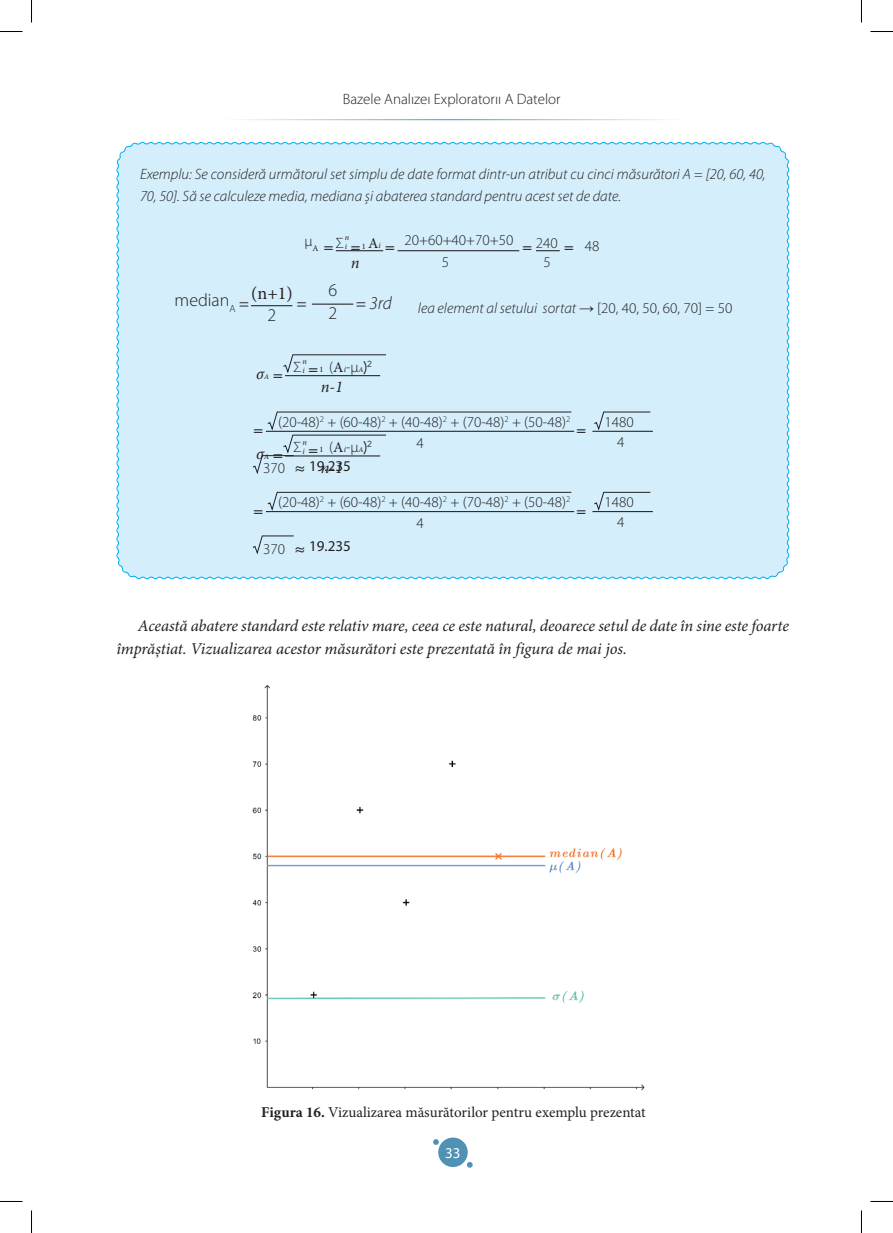
<style>
.page{position:relative;width:893px;height:1233px;background:#fff}
.page>*{position:absolute;margin:0;border:0;box-sizing:border-box;transform-origin:0 0}
.t1{font:300 18px/23.2px "Myriad Pro";color:#231f20}
.t2{font:18px "Minion Pro";color:#231f20}
.t3{font:italic 300 18px "Myriad Pro";color:#231f20}
.t4{font:italic 16.5px/22.5px "Minion Pro";letter-spacing:-.01em;color:#231f20}
.t5{font:16.5px "Avenir";color:#231f20}
.t6{font:italic 300 15px/22.5px "Myriad Pro";color:#231f20}
.t7{font:300 15px "Myriad Pro";color:#231f20}
.t8{font:15px "Minion Pro";color:#231f20}
.t9{font:15px "Myriad Pro";color:#231f20}
.t10{font:15px "Myriad Pro";color:#fff}
.t11{font:italic 8.25px "Minion Pro";color:#231f20}
.t12{font:8.25px "Minion Pro";color:#231f20}
.s1{font-family:"Minion Pro";font-size:8.7px}
.s2{font-family:"Minion Pro";font-weight:400}
.s3{font-family:"Minion Pro";font-weight:400;font-style:normal}
.s4{font-size:7.5px}
.s5{font-family:"Avenir";font-style:normal}
.s6{font-family:"Avenir";font-weight:400;font-size:16.5px}
.s7{font-family:"Minion Pro";font-weight:400;font-style:italic;font-size:8.25px}
.s8{font-style:italic}
.s9{font-family:"Minion Pro";font-weight:400;font-style:italic;font-size:7.5px}
.s10{font-family:"Avenir";font-weight:400}
.s11{font-family:"Times New Roman";font-weight:400;font-style:normal}
.s12{font-style:normal}
.s13{font-weight:300}
.s14{font-family:"Avenir";font-size:16.5px}
.s15{font-weight:700}
</style>
<div class="page">
<div style="left:438px;top:1137px;width:29px;height:29px;background:#4f92b3;border-radius:50%"></div>
<svg style="left:466px;top:1162px;width:6px;height:5px"></svg>
<svg style="left:433px;top:1139px;width:5px;height:5px"></svg>
<hr style="left:117px;top:119px;width:335px;height:1px;background:#4f92b3">
<hr style="left:452px;top:119px;width:336px;height:1px;background:#4f92b3">
<div style="left:116px;top:141px;width:673px;height:438px;background:#d4effb"></div>
<img style="left:252px;top:685px;width:393px;height:406px">
<svg style="left:0;top:31px;width:22px;height:1px"></svg>
<svg style="left:870px;top:31px;width:22px;height:1px"></svg>
<svg style="left:0;top:1201px;width:22px;height:1px"></svg>
<svg style="left:870px;top:1201px;width:22px;height:1px"></svg>
<svg style="left:31px;top:0;width:1px;height:23px"></svg>
<svg style="left:31px;top:1210px;width:1px;height:22px"></svg>
<p class="t7" style="left:343px;top:91px;width:219px">Bazele Analızeı Exploratorıı A Datelor</p>
<p class="t6" style="left:140px;top:163px;width:627px">Exemplu: Se consideră următorul set simplu de date format dintr-un atribut cu cinci măsurători A = [20, 60, 40,<br>70, 50]. Să se calculeze media, mediana și abaterea standard pentru acest set de date.</p>
<p class="t5" style="left:304px;top:238px;width:58px"><sup>μ</sup><span class="s1">A</span>= =</p>
<p class="t5" style="left:384px;top:238px;width:12px">=</p>
<p class="t5" style="left:521px;top:238px;width:12px">=</p>
<p class="t5" style="left:563px;top:238px;width:12px">=</p>
<p class="t7" style="left:404px;top:232px;width:110px">20+60+40+70+50</p>
<p class="t11" style="left:345px;top:231px;width:6px">n</p>
<p class="t7" style="left:336px;top:235px;width:10px">Σ</p>
<p class="t8" style="left:368px;top:233px;width:12px">A</p>
<p class="t7" style="left:535px;top:234px;width:23px">240</p>
<p class="t7" style="left:584px;top:238px;width:16px">48</p>
<p class="t11" style="left:345px;top:240px;width:4px">i</p>
<p class="t12" style="left:361px;top:240px;width:5px">1</p>
<p class="t11" style="left:378px;top:239px;width:4px">i</p>
<p class="t4" style="left:350px;top:251px;width:10px">n</p>
<p class="t7" style="left:441px;top:253px;width:9px">5</p>
<p class="t7" style="left:543px;top:253px;width:9px">5</p>
<p class="t1" style="left:328px;top:279px;width:10px">6<br>2</p>
<p class="t2" style="left:251px;top:281px;width:43px">(n+1)</p>
<p class="t1" style="left:267px;top:304px;width:10px">2</p>
<p class="t1" style="left:174px;top:288px;width:76px">median<sub>A</sub> <span class="s2">=</span></p>
<p class="t2" style="left:296px;top:291px;width:12px">=</p>
<p class="t3" style="left:355px;top:294px;width:38px"><span class="s3">=</span> 3rd</p>
<p class="t4" style="left:256px;top:362px;width:29px">σ<span class="s4">A</span> <span class="s5">=</span></p>
<p class="t11" style="left:302px;top:356px;width:6px">n</p>
<p class="t7" style="left:293px;top:359px;width:80px">Σ <span class="s6">=</span> (<span class="s2">A</span><span class="s7">i</span><span class="s8">-</span>μ<span class="s9">A</span><span class="s10">)</span><sup>2</sup></p>
<p class="t11" style="left:302px;top:365px;width:4px">i</p>
<p class="t12" style="left:319px;top:364px;width:5px">1</p>
<p class="t4" style="left:320px;top:376px;width:24px">n-1</p>
<p class="t6" style="left:418px;top:297px;width:316px">lea element al setului sortat <span class="s11">→</span> <span class="s12">[20, 40, 50, 60, 70] = 50</span></p>
<p class="t7" style="left:278px;top:414px;width:293px">(20-48)<sup>2</sup> + (60-48)<sup>2</sup> + (40-48)<sup>2</sup> + (70-48)<sup>2</sup> + (50-48)<sup>2</sup></p>
<p class="t7" style="left:604px;top:414px;width:31px">1480</p>
<p class="t7" style="left:416px;top:434px;width:9px">4</p>
<p class="t7" style="left:617px;top:433px;width:9px">4</p>
<p class="t9" style="left:263px;top:457px;width:89px"><span class="s13">370</span> <span class="s14">≈</span> 19.235</p>
<p class="t5" style="left:253px;top:421px;width:12px">=</p>
<p class="t5" style="left:575px;top:421px;width:12px">=</p>
<p class="t11" style="left:302px;top:436px;width:6px">n</p>
<p class="t7" style="left:293px;top:439px;width:80px">Σ <span class="s6">=</span> (<span class="s2">A</span><span class="s7">i</span><span class="s8">-</span>μ<span class="s9">A</span><span class="s10">)</span><sup>2</sup></p>
<p class="t11" style="left:302px;top:445px;width:4px">i</p>
<p class="t12" style="left:319px;top:444px;width:5px">1</p>
<p class="t4" style="left:256px;top:443px;width:29px">σ<span class="s4">A</span> <span class="s5">=</span></p>
<p class="t4" style="left:320px;top:456px;width:24px">n-1</p>
<p class="t7" style="left:278px;top:494px;width:293px">(20-48)<sup>2</sup> + (60-48)<sup>2</sup> + (40-48)<sup>2</sup> + (70-48)<sup>2</sup> + (50-48)<sup>2</sup></p>
<p class="t7" style="left:604px;top:494px;width:31px">1480</p>
<p class="t7" style="left:416px;top:514px;width:9px">4</p>
<p class="t7" style="left:617px;top:513px;width:9px">4</p>
<p class="t9" style="left:263px;top:537px;width:89px"><span class="s13">370</span> <span class="s14">≈</span> 19.235</p>
<p class="t5" style="left:253px;top:501px;width:12px">=</p>
<p class="t5" style="left:575px;top:501px;width:12px">=</p>
<p class="t4" style="left:117px;top:614px;width:673px;text-indent:21px">Această abatere standard este relativ mare, ceea ce este natural, deoarece setul de date în sine este foarte împrăștiat. Vizualizarea acestor măsurători este prezentată în figura de mai jos.</p>
<p class="t8" style="left:261px;top:1102px;width:386px"><span class="s15">Figura 16.</span> Vizualizarea măsurătorilor pentru exemplu prezentat</p>
<p class="t10" style="left:445px;top:1144px;width:17px">33</p>
</div>
